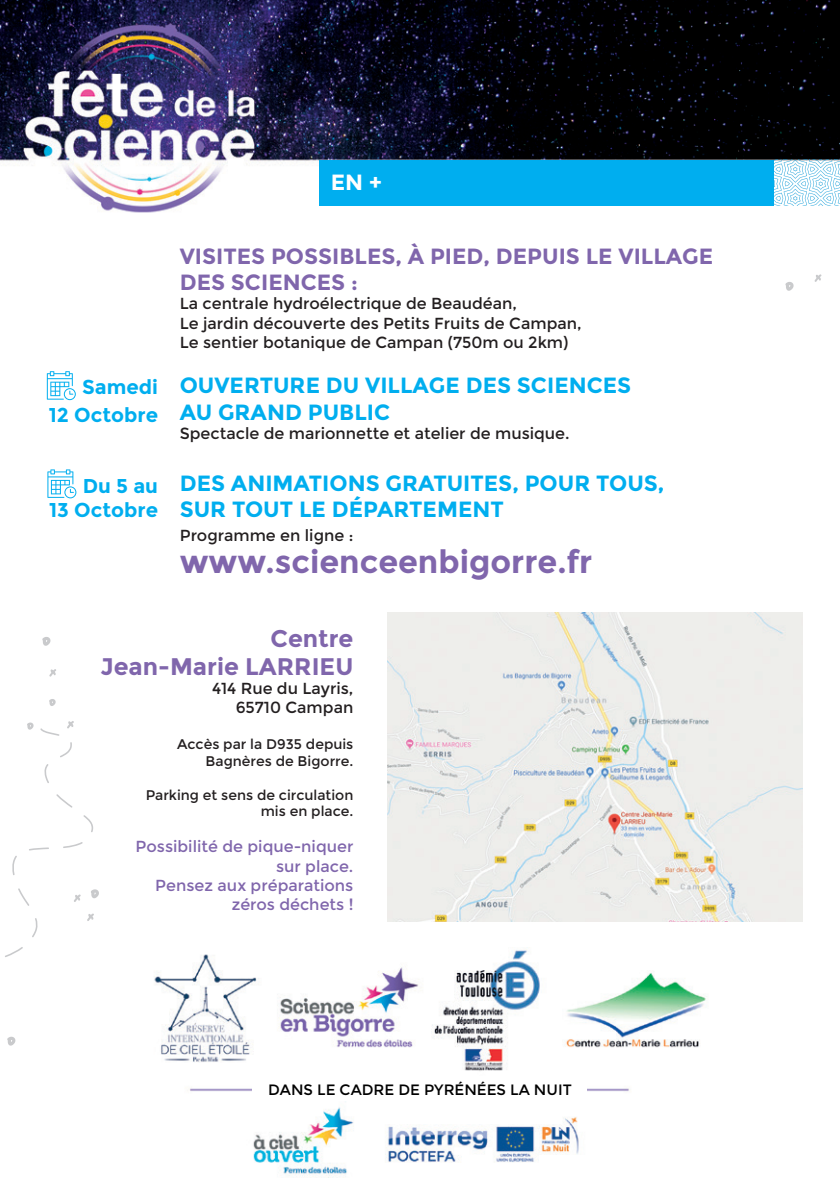
<style>
.page{position:relative;width:840px;height:1191px;background:#fff}
.page>*{position:absolute;margin:0;border:0;box-sizing:border-box;transform-origin:0 0}
.t1{font:700 32px "Montserrat";color:#8066ac}
.t2{font:700 24px/28px "Montserrat";color:#8066ac;text-align:right}
.t3{font:700 22px/26.4px "Montserrat";color:#00aeef}
.t4{font:700 22px/26.4px "Montserrat";color:#8066ac}
.t5{font:700 22px "Montserrat";color:#fff}
.t6{font:700 20px/28px "Montserrat";color:#00aeef;text-align:right}
.t7{font:16px "Montserrat";color:#231f20}
.t8{font:16px "Montserrat";color:#8066ac}
.t9{font:15px "Montserrat";color:#000}
.t10{font:14px "Montserrat";color:#231f20}
</style>
<div class="page">
<img style="left:0;top:0;width:839px;height:1178px">
<svg style="left:49px;top:669px;width:7px;height:7px"></svg>
<svg style="left:42px;top:637px;width:8px;height:9px"></svg>
<svg style="left:7px;top:1036px;width:8px;height:9px"></svg>
<svg style="left:814px;top:274px;width:6px;height:8px"></svg>
<svg style="left:785px;top:282px;width:8px;height:9px"></svg>
<svg style="left:0;top:721px;width:99px;height:242px"></svg>
<svg style="left:49px;top:699px;width:7px;height:7px"></svg>
<img style="left:93px;top:947px;width:653px;height:230px">
<div style="left:319px;top:160px;width:453px;height:45px;background:#00aeef"></div>
<svg style="left:772px;top:160px;width:67px;height:45px"></svg>
<svg style="left:47px;top:371px;width:29px;height:29px"></svg>
<svg style="left:47px;top:469px;width:29px;height:29px"></svg>
<img style="left:387px;top:612px;width:414px;height:309px">
<div style="left:252px;top:1076px;width:335px;height:23px;background:#fff"></div>
<p class="t6" style="left:49px;top:373px;width:111px">Samedi<br>12 Octobre</p>
<p class="t6" style="left:83px;top:472px;width:77px">Du 5 au</p>
<p class="t6" style="left:49px;top:496px;width:110px">13 Octobre</p>
<p class="t5" style="left:331px;top:169px;width:53px">EN +</p>
<p class="t4" style="left:180px;top:243px;width:534px">VISITES POSSIBLES, À PIED, DEPUIS LE VILLAGE<br>DES SCIENCES :</p>
<p class="t7" style="left:180px;top:294px;width:339px">La centrale hydroélectrique de Beaudéan,</p>
<p class="t7" style="left:180px;top:314px;width:403px">Le jardin découverte des Petits Fruits de Campan,</p>
<p class="t7" style="left:180px;top:333px;width:390px">Le sentier botanique de Campan (750m ou 2km)</p>
<p class="t3" style="left:180px;top:372px;width:453px">OUVERTURE DU VILLAGE DES SCIENCES<br>AU GRAND PUBLIC</p>
<p class="t7" style="left:180px;top:424px;width:391px">Spectacle de marionnette et atelier de musique.</p>
<p class="t3" style="left:180px;top:470px;width:486px">DES ANIMATIONS GRATUITES, POUR TOUS,</p>
<p class="t3" style="left:180px;top:496px;width:325px">SUR TOUT LE DÉPARTEMENT</p>
<p class="t7" style="left:180px;top:526px;width:175px">Programme en ligne :</p>
<p class="t1" style="left:180px;top:543px;width:414px">www.scienceenbigorre.fr</p>
<p class="t2" style="left:100px;top:624px;width:254px">Centre<br>Jean-Marie LARRIEU</p>
<p class="t7" style="left:212px;top:679px;width:143px">414 Rue du Layris,</p>
<p class="t7" style="left:235px;top:698px;width:119px">65710 Campan</p>
<p class="t10" style="left:177px;top:736px;width:178px">Accès par la D935 depuis</p>
<p class="t10" style="left:205px;top:753px;width:149px">Bagnères de Bigorre.</p>
<p class="t10" style="left:146px;top:786px;width:209px">Parking et sens de circulation</p>
<p class="t10" style="left:260px;top:803px;width:94px">mis en place.</p>
<p class="t8" style="left:136px;top:837px;width:219px">Possibilité de pique-niquer</p>
<p class="t8" style="left:276px;top:856px;width:79px">sur place.</p>
<p class="t8" style="left:155px;top:876px;width:199px">Pensez aux préparations</p>
<p class="t8" style="left:231px;top:895px;width:123px">zéros déchets !</p>
<p class="t9" style="left:268px;top:1081px;width:305px">DANS LE CADRE DE PYRÉNÉES LA NUIT</p>
</div>
